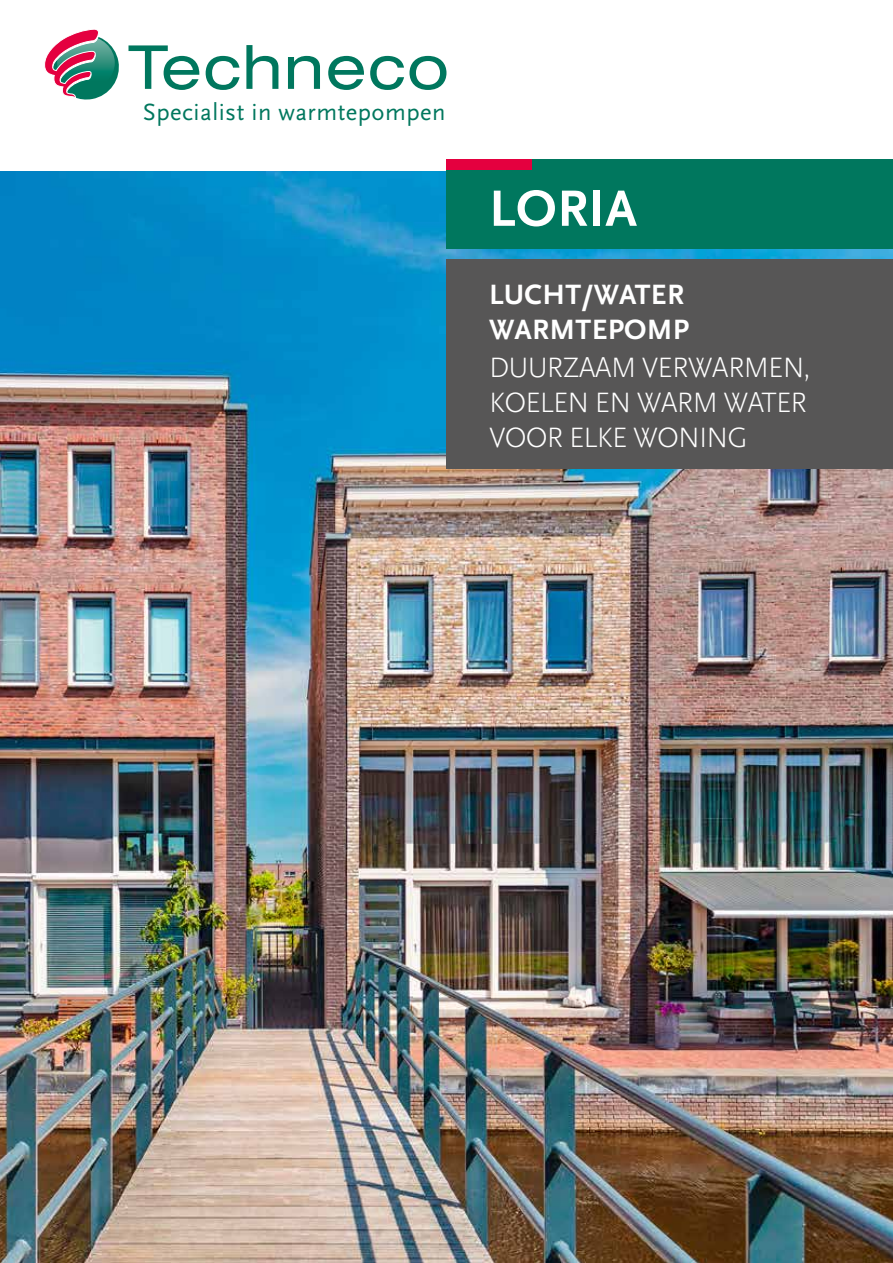
<style>
.page{position:relative;width:893px;height:1263px;background:#fff}
.page>*{position:absolute;margin:0;border:0;box-sizing:border-box;transform-origin:0 0}
.t1{font:700 53.25px "Scala Sans";letter-spacing:.01em;color:#fff}
.t2{font:300 29.25px/35.1px "Scala Sans";letter-spacing:-.03em;color:#fff;text-align:justify}
.t3{font:700 29.25px/35.1px "Scala Sans";letter-spacing:.01em;color:#fff}
.t4{font:24.6px "Scala Sans Regular LF";letter-spacing:.02em;color:#00775e}
</style>
<div class="page">
<img style="left:0;top:171px;width:893px;height:1092px">
<div style="left:446px;top:159px;width:447px;height:90px;background:#00775e"></div>
<div style="left:446px;top:259px;width:447px;height:210px;background:#575656"></div>
<div style="left:446px;top:159px;width:85px;height:11px;background:#e4003f"></div>
<svg style="left:128px;top:45px;width:71px;height:45px"></svg>
<svg style="left:206px;top:56px;width:34px;height:34px"></svg>
<svg style="left:246px;top:45px;width:32px;height:44px"></svg>
<svg style="left:288px;top:56px;width:32px;height:33px"></svg>
<svg style="left:328px;top:56px;width:36px;height:34px"></svg>
<svg style="left:370px;top:56px;width:76px;height:34px"></svg>
<svg style="left:44px;top:29px;width:75px;height:71px"></svg>
<p class="t4" style="left:143px;top:99px;width:304px">Specialist in warmtepompen</p>
<h1 class="t1" style="left:489px;top:180px;width:149px">LORIA</h1>
<p class="t3" style="left:489px;top:278px;width:202px">LUCHT/WATER<br>WARMTEPOMP</p>
<p class="t2" style="left:489px;top:350px;width:323px">DUURZAAM VERWARMEN, KOELEN EN WARM WATER VOOR ELKE WONING</p>
</div>
